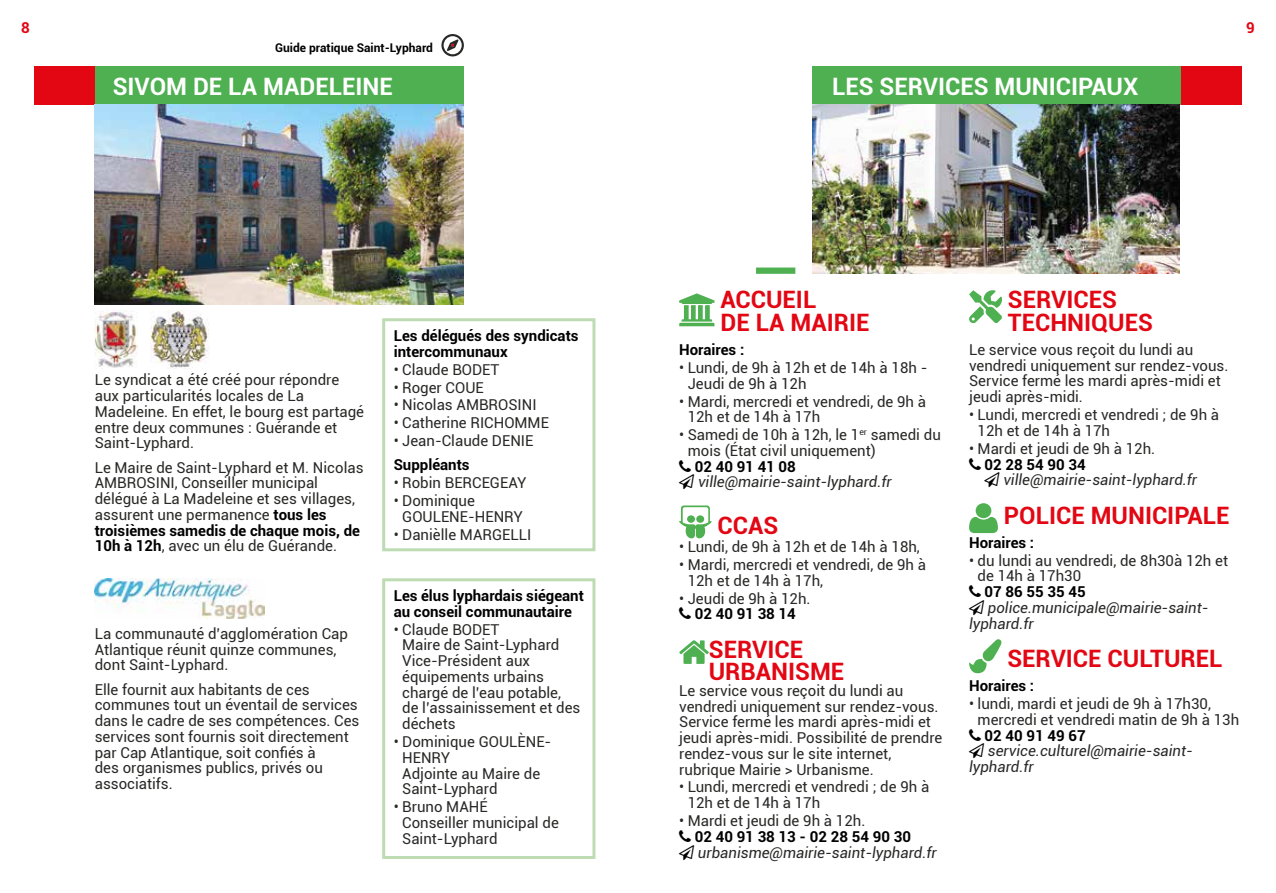
<style>
.page{position:relative;width:1276px;height:893px;background:#fff}
.page>*{position:absolute;margin:0;border:0;box-sizing:border-box;transform-origin:0 0}
.t1{font:700 24px/22.5px "Roboto";color:#e30613}
.t2{font:700 24px "Roboto";color:#fff}
.t3{font:15px/15.8px "Roboto";color:#282827}
.t4{font:700 15px/15.8px "Roboto";color:#000}
.t5{font:italic 15px/15.8px "Roboto";color:#282827}
.t6{font:700 15px "Roboto";color:#e30613}
.t7{font:700 12px "Roboto";color:#000}
.s1{font-weight:700;color:#000}
</style>
<div class="page">
<div style="left:382px;top:318px;width:213px;height:233px;border:3px solid #bedcb3"></div>
<div style="left:34px;top:67px;width:430px;height:38px;background:#4eb051"></div>
<div style="left:34px;top:67px;width:61px;height:38px;background:#e30613"></div>
<svg style="left:441px;top:34px;width:23px;height:22px"></svg>
<div style="left:812px;top:67px;width:430px;height:38px;background:#4eb051"></div>
<div style="left:1181px;top:67px;width:61px;height:38px;background:#e30613"></div>
<img style="left:95px;top:105px;width:369px;height:200px">
<div style="left:756px;top:268px;width:39px;height:6px;background:#4eb051"></div>
<img style="left:812px;top:105px;width:367px;height:169px">
<svg style="left:679px;top:293px;width:35px;height:33px"></svg>
<svg style="left:679px;top:505px;width:32px;height:33px"></svg>
<svg style="left:679px;top:640px;width:30px;height:24px"></svg>
<svg style="left:969px;top:290px;width:33px;height:33px"></svg>
<svg style="left:969px;top:503px;width:29px;height:30px"></svg>
<svg style="left:969px;top:639px;width:32px;height:34px"></svg>
<img style="left:95px;top:578px;width:169px;height:41px">
<div style="left:382px;top:578px;width:213px;height:281px;border:3px solid #bedcb3"></div>
<img style="left:95px;top:310px;width:43px;height:58px">
<img style="left:150px;top:310px;width:59px;height:58px">
<p class="t6" style="left:21px;top:17px;width:10px">8</p>
<p class="t6" style="left:1246px;top:17px;width:10px">9</p>
<p class="t7" style="left:275px;top:39px;width:159px">Guide pratique Saint-Lyphard</p>
<h1 class="t2" style="left:113px;top:69px;width:281px">SIVOM DE LA MADELEINE</h1>
<h1 class="t2" style="left:832px;top:69px;width:308px">LES SERVICES MUNICIPAUX</h1>
<p class="t3" style="left:95px;top:371px;width:271px">Le syndicat a été créé pour répondre aux particularités locales de La<br>Madeleine. En effet, le bourg est partagé entre deux communes : Guérande et<br>Saint‑ Lyphard.</p>
<p class="t3" style="left:95px;top:459px;width:270px">Le Maire de Saint-Lyphard et M. Nicolas AMBROSINI, Conseiller municipal délégué à La Madeleine et ses villages, assurent une permanence <span class="s1">tous les troisièmes samedis de chaque mois, de 10h à 12h</span>, avec un élu de Guérande.</p>
<p class="t3" style="left:95px;top:625px;width:255px">La communauté d’agglomération Cap<br>Atlantique réunit quinze communes, dont Saint-Lyphard.</p>
<p class="t3" style="left:95px;top:681px;width:266px">Elle fournit aux habitants de ces communes tout un éventail de services dans le cadre de ses compétences. Ces services sont fournis soit directement par Cap Atlantique, soit confiés à<br>des organismes publics, privés ou associatifs.</p>
<p class="t4" style="left:394px;top:327px;width:186px">Les délégués des syndicats intercommunaux</p>
<p class="t3" style="left:394px;top:361px;width:107px">• Claude BODET</p>
<p class="t3" style="left:394px;top:379px;width:92px">• Roger COUE</p>
<p class="t3" style="left:394px;top:397px;width:144px">• Nicolas AMBROSINI</p>
<p class="t3" style="left:394px;top:414px;width:157px">• Catherine RICHOMME</p>
<p class="t3" style="left:394px;top:432px;width:141px">• Jean-Claude DENIE</p>
<p class="t4" style="left:394px;top:457px;width:77px">Suppléants</p>
<p class="t3" style="left:394px;top:475px;width:134px">• Robin BERCEGEAY</p>
<p class="t3" style="left:402px;top:492px;width:122px;text-indent:-9px">• Dominique<br>GOULENE‑ HENRY</p>
<p class="t3" style="left:394px;top:526px;width:139px">• Danièlle MARGELLI</p>
<p class="t4" style="left:394px;top:587px;width:192px">Les élus lyphardais siégeant au conseil communautaire</p>
<p class="t3" style="left:402px;top:621px;width:180px;text-indent:-9px">• Claude BODET<br>Maire de Saint-Lyphard<br>Vice-Président aux équipements urbains chargé de l’eau potable, de l’assainissement et des déchets</p>
<p class="t3" style="left:402px;top:733px;width:151px;text-indent:-9px">• Dominique GOULÈNE-<br>HENRY<br>Adjointe au Maire de<br>Saint-Lyphard</p>
<p class="t3" style="left:402px;top:798px;width:158px;text-indent:-9px">• Bruno MAHÉ<br>Conseiller municipal de<br>Saint-Lyphard</p>
<h1 class="t1" style="left:720px;top:287px;width:151px">ACCUEIL<br>DE LA MAIRIE</h1>
<p class="t4" style="left:679px;top:341px;width:67px">Horaires :</p>
<p class="t3" style="left:688px;top:359px;width:241px;text-indent:-9px">• Lundi, de 9h à 12h et de 14h à 18h -<br>Jeudi de 9h à 12h</p>
<p class="t3" style="left:688px;top:393px;width:240px;text-indent:-9px">• Mardi, mercredi et vendredi, de 9h à<br>12h et de 14h à 17h</p>
<p class="t3" style="left:688px;top:426px;width:255px;text-indent:-9px">• Samedi de 10h à 12h, le 1<sup>er</sup> samedi du mois (État civil uniquement)</p>
<p class="t4" style="left:695px;top:458px;width:103px">02 40 91 41 08</p>
<p class="t5" style="left:698px;top:474px;width:195px">ville@mairie-saint-lyphard.fr</p>
<h1 class="t1" style="left:717px;top:513px;width:62px">CCAS</h1>
<p class="t3" style="left:679px;top:538px;width:242px">• Lundi, de 9h à 12h et de 14h à 18h,</p>
<p class="t3" style="left:688px;top:556px;width:240px;text-indent:-9px">• Mardi, mercredi et vendredi, de 9h à<br>12h et de 14h à 17h,</p>
<p class="t3" style="left:679px;top:590px;width:133px">• Jeudi de 9h à 12h.</p>
<p class="t4" style="left:695px;top:605px;width:103px">02 40 91 38 14</p>
<h1 class="t1" style="left:709px;top:637px;width:137px">SERVICE<br>URBANISME</h1>
<p class="t3" style="left:679px;top:682px;width:265px">Le service vous reçoit du lundi au vendredi uniquement sur rendez-vous.<br>Service fermé les mardi après-midi et jeudi après-midi. Possibilité de prendre rendez-vous sur le site internet, rubrique Mairie &gt; Urbanisme.</p>
<p class="t3" style="left:688px;top:779px;width:243px;text-indent:-9px">• Lundi, mercredi et vendredi ; de 9h à<br>12h et de 14h à 17h</p>
<p class="t3" style="left:679px;top:812px;width:188px">• Mardi et jeudi de 9h à 12h.</p>
<p class="t4" style="left:695px;top:828px;width:218px">02 40 91 38 13 - 02 28 54 90 30</p>
<p class="t5" style="left:698px;top:844px;width:240px">urbanisme@mairie-saint-lyphard.fr</p>
<h1 class="t1" style="left:1008px;top:287px;width:146px">SERVICES<br>TECHNIQUES</h1>
<p class="t3" style="left:969px;top:341px;width:261px">Le service vous reçoit du lundi au vendredi uniquement sur rendez-vous.<br>Service fermé les mardi après-midi et jeudi après-midi.</p>
<p class="t3" style="left:977px;top:406px;width:243px;text-indent:-9px">• Lundi, mercredi et vendredi ; de 9h à<br>12h et de 14h à 17h</p>
<p class="t3" style="left:969px;top:440px;width:188px">• Mardi et jeudi de 9h à 12h.</p>
<p class="t4" style="left:984px;top:456px;width:103px">02 28 54 90 34</p>
<p class="t5" style="left:1003px;top:471px;width:195px">ville@mairie-saint-lyphard.fr</p>
<h1 class="t1" style="left:1004px;top:503px;width:227px">POLICE MUNICIPALE</h1>
<p class="t4" style="left:969px;top:534px;width:67px">Horaires :</p>
<p class="t3" style="left:977px;top:552px;width:252px;text-indent:-9px">• du lundi au vendredi, de 8h30à 12h et de 14h à 17h30</p>
<p class="t4" style="left:984px;top:583px;width:103px">07 86 55 35 45</p>
<p class="t5" style="left:969px;top:599px;width:241px;text-indent:19px">police.municipale@mairie-saint&shy;lyphard.fr</p>
<h1 class="t1" style="left:1007px;top:646px;width:217px">SERVICE CULTUREL</h1>
<p class="t4" style="left:969px;top:677px;width:67px">Horaires :</p>
<p class="t3" style="left:977px;top:695px;width:263px;text-indent:-9px">• lundi, mardi et jeudi de 9h à 17h30, mercredi et vendredi matin de 9h à 13h</p>
<p class="t4" style="left:984px;top:727px;width:103px">02 40 91 49 67</p>
<p class="t5" style="left:969px;top:742px;width:225px;text-indent:19px">service.culturel@mairie-saint&shy;lyphard.fr</p>
</div>
